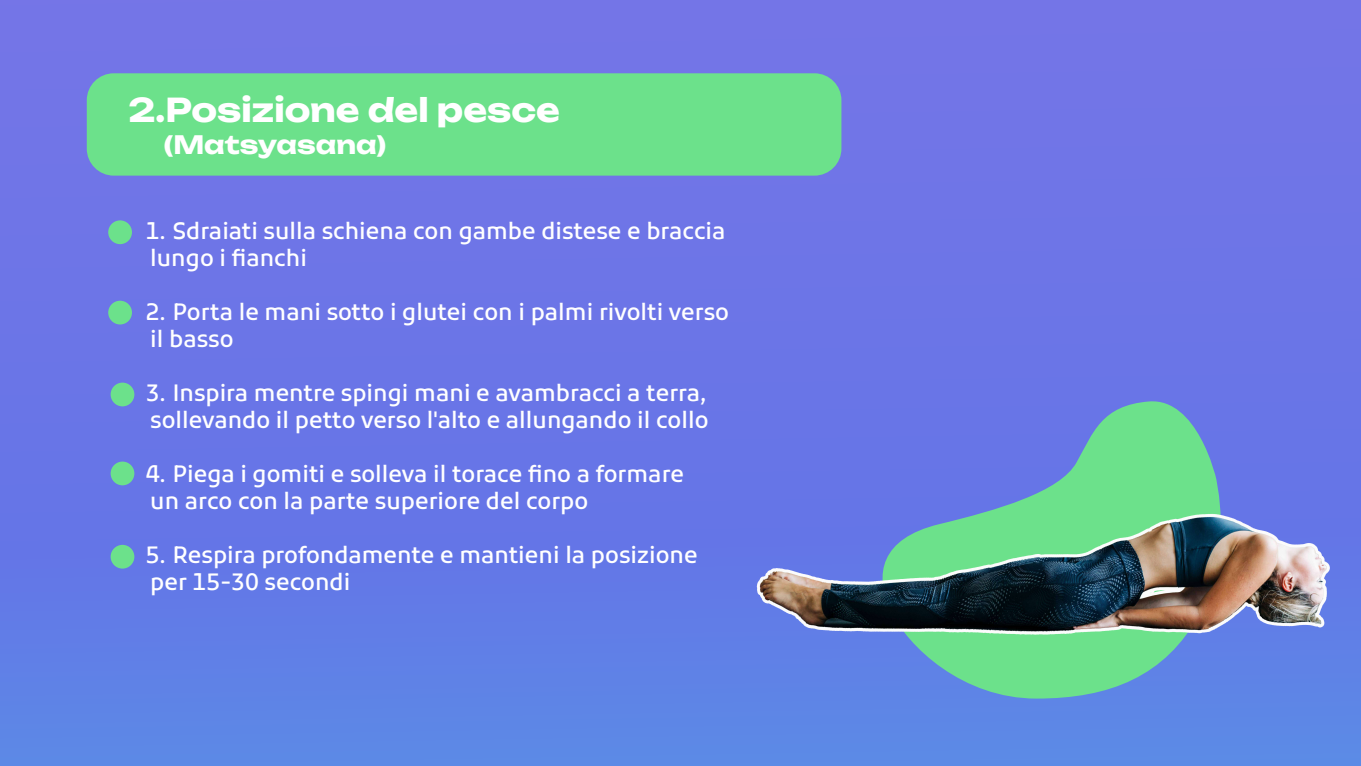
<style>
.page{position:relative;width:1361px;height:766px;background:#fff}
.page>*{position:absolute;margin:0;border:0;box-sizing:border-box;transform-origin:0 0}
.t1{font:700 32.5px "Unbounded";color:#fff}
.t2{font:700 25px "Unbounded";color:#fff}
.t3{font:500 22.5px/27px "Kufam";color:#fff}
</style>
<div class="page">
<div style="left:0;top:0;width:1360px;height:765px;background:linear-gradient(to bottom,#7571e7,#5d7fe7)"></div>
<div style="left:903px;top:0;width:409px;height:43px;background:#7475e7"></div>
<img style="left:692px;top:264px;width:669px;height:477px">
<div style="left:87px;top:73px;width:754px;height:102px;background:#6ce18b;border-radius:27px"></div>
<div style="left:108px;top:220px;width:24px;height:24px;background:#6ce18b;border-radius:50%"></div>
<div style="left:108px;top:300px;width:24px;height:24px;background:#6ce18b;border-radius:50%"></div>
<div style="left:111px;top:382px;width:23px;height:24px;background:#6ce18b;border-radius:50%"></div>
<div style="left:111px;top:461px;width:23px;height:24px;background:#6ce18b;border-radius:50%"></div>
<div style="left:111px;top:544px;width:23px;height:24px;background:#6ce18b;border-radius:50%"></div>
<h1 class="t1" style="left:128px;top:82px;width:433px">2. Posizione del pesce</h1>
<p class="t2" style="left:164px;top:124px;width:224px">(Matsyasana)</p>
<p class="t3" style="left:146px;top:217px;width:581px">1. Sdraiati sulla schiena con gambe distese e braccia lungo i fianchi</p>
<p class="t3" style="left:146px;top:298px;width:585px">2. Porta le mani sotto i glutei con i palmi rivolti verso il basso</p>
<p class="t3" style="left:146px;top:379px;width:564px">3. Inspira mentre spingi mani e avambracci a terra, sollevando il petto verso l'alto e allungando il collo</p>
<p class="t3" style="left:146px;top:460px;width:540px">4. Piega i gomiti e solleva il torace fino a formare un arco con la parte superiore del corpo</p>
<p class="t3" style="left:146px;top:541px;width:553px">5. Respira profondamente e mantieni la posizione per 15-30 secondi</p>
</div>
